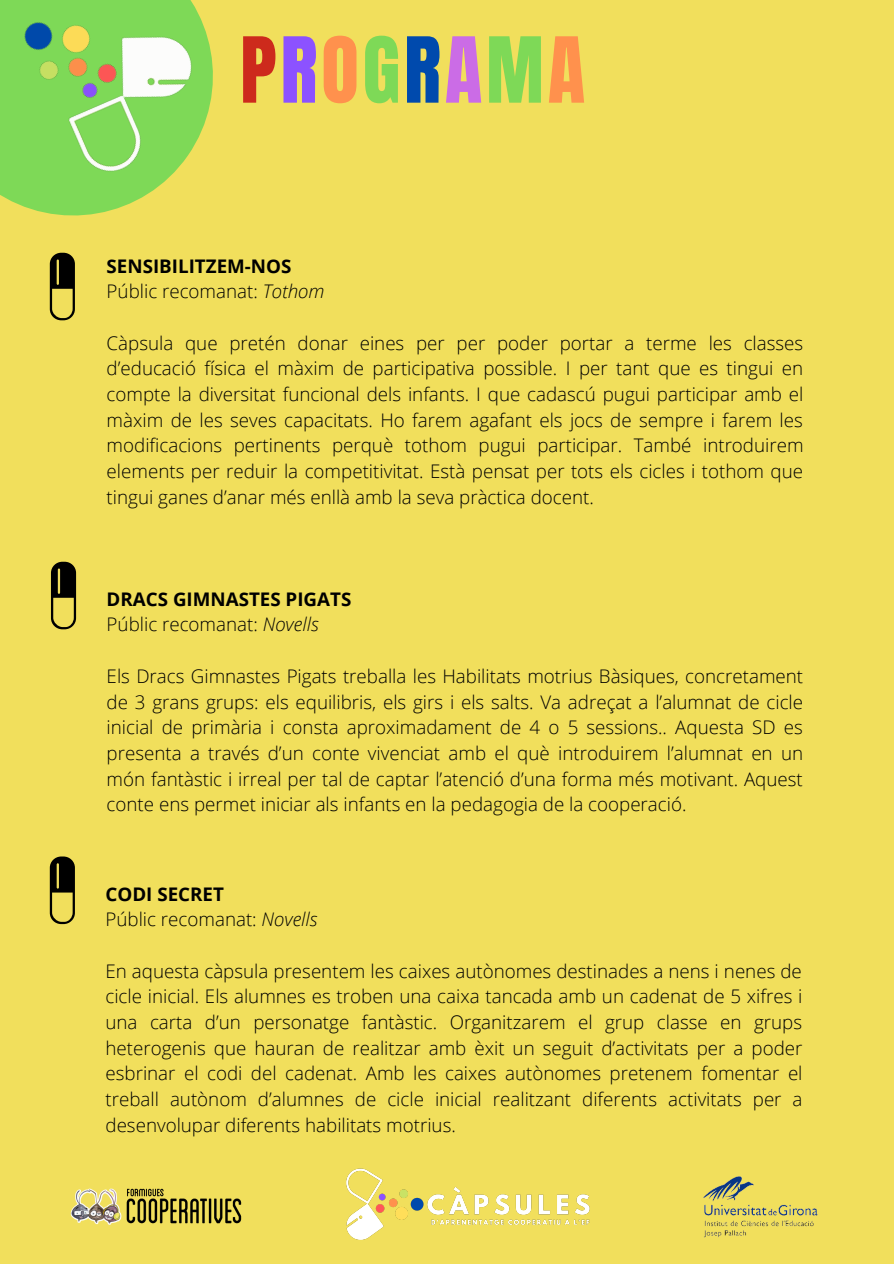
<style>
.page{position:relative;width:894px;height:1264px;background:#fff}
.page>*{position:absolute;margin:0;border:0;box-sizing:border-box;transform-origin:0 0}
.t1{font:77.25px "Anton";letter-spacing:.05em;color:#ff914d}
.t2{font:300 18.75px/25.7px "Open Sans";color:#000;text-align:justify}
.t3{font:700 18.75px "Open Sans";color:#000}
.s1{color:#cd2a1c}
.s2{color:#8c52ff}
.s3{color:#7ed957}
.s4{color:#004aad}
.s5{color:#cb6ce6}
.s6{font-style:italic}
</style>
<div class="page">
<div style="left:0;top:0;width:893px;height:1263px;background:#f1df5c"></div>
<svg style="left:50px;top:270px;width:25px;height:50px"></svg>
<svg style="left:51px;top:561px;width:25px;height:68px"></svg>
<svg style="left:49px;top:252px;width:26px;height:18px"></svg>
<img style="left:0;top:0;width:213px;height:216px">
<svg style="left:50px;top:856px;width:25px;height:68px"></svg>
<img style="left:346px;top:1168px;width:244px;height:72px">
<img style="left:703px;top:1176px;width:115px;height:62px">
<img style="left:70px;top:1188px;width:172px;height:37px">
<p class="t1" style="left:240px;top:15px;width:346px"><span class="s1">P</span><span class="s2">R</span>O<span class="s3">G</span><span class="s4">R</span><span class="s5">A</span><span class="s3">M</span>A</p>
<p class="t3" style="left:107px;top:252px;width:186px">SENSIBILITZEM-NOS</p>
<p class="t2" style="left:107px;top:278px;width:219px">Públic recomanat: <span class="s6">Tothom</span></p>
<p class="t2" style="left:107px;top:329px;width:698px">Càpsula que pretén donar eines per per poder portar a terme les classes d’educació física el màxim de participativa possible. I per tant que es tingui en compte la diversitat funcional dels infants. I que cadascú pugui participar amb el màxim de les seves capacitats. Ho farem agafant els jocs de sempre i farem les modificacions pertinents perquè tothom pugui participar. També introduirem elements per reduir la competitivitat. Està pensat per tots els cicles i tothom que tingui ganes d’anar més enllà amb la seva pràctica docent.</p>
<p class="t3" style="left:107px;top:585px;width:246px">DRACS GIMNASTES PIGATS</p>
<p class="t2" style="left:107px;top:611px;width:213px">Públic recomanat: <span class="s6">Novells</span></p>
<p class="t2" style="left:107px;top:662px;width:697px">Els Dracs Gimnastes Pigats treballa les Habilitats motrius Bàsiques, concretament de 3 grans grups: els equilibris, els girs i els salts. Va adreçat a l’alumnat de cicle inicial de primària i consta aproximadament de 4 o 5 sessions.. Aquesta SD es presenta a través d’un conte vivenciat amb el què introduirem l’alumnat en un món fantàstic i irreal per tal de captar l’atenció d’una forma més motivant. Aquest conte ens permet iniciar als infants en la pedagogia de la cooperació.</p>
<p class="t3" style="left:105px;top:880px;width:120px">CODI SECRET</p>
<p class="t2" style="left:105px;top:906px;width:213px">Públic recomanat: <span class="s6">Novells</span></p>
<p class="t2" style="left:105px;top:957px;width:698px">En aquesta càpsula presentem les caixes autònomes destinades a nens i nenes de cicle inicial. Els alumnes es troben una caixa tancada amb un cadenat de 5 xifres i una carta d’un personatge fantàstic. Organitzarem el grup classe en grups heterogenis que hauran de realitzar amb èxit un seguit d’activitats per a poder esbrinar el codi del cadenat. Amb les caixes autònomes pretenem fomentar el treball autònom d’alumnes de cicle inicial realitzant diferents activitats per a desenvolupar diferents habilitats motrius.</p>
</div>
